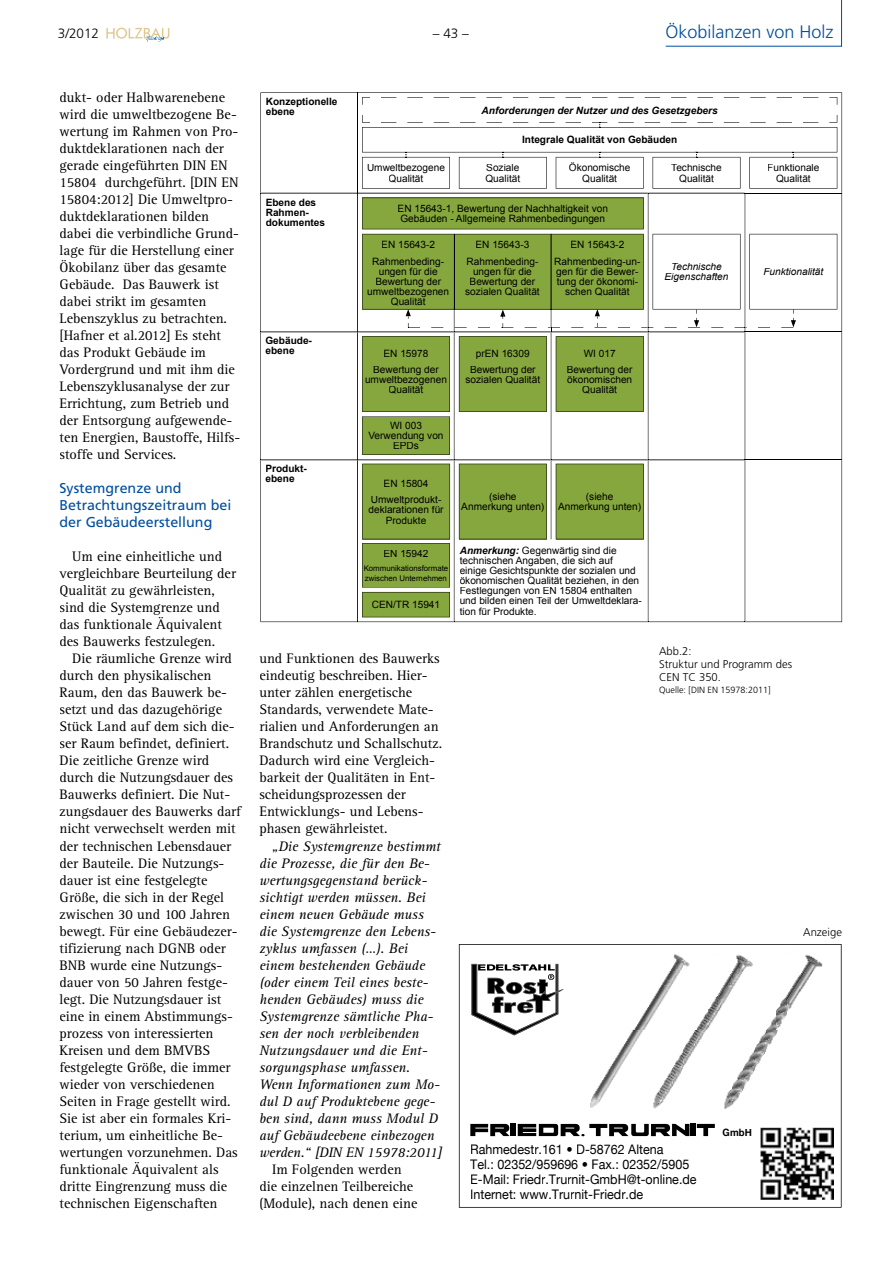
<style>
.page{position:relative;width:893px;height:1263px;background:#fff}
.page>*{position:absolute;margin:0;border:0;box-sizing:border-box;transform-origin:0 0}
.t1{font:300 18px "Frutiger";color:#004e9e}
.t2{font:14.25px/17px "Rotis Serif";color:#000}
.t3{font:italic 14.25px/17px "Rotis Serif";color:#000}
.t4{font:14.25px/17px "Frutiger";color:#004e9e}
.t5{font:300 13.5px "Frutiger";color:#000}
.t6{font:13.2px/15px "Helvetica Neue";color:#000;scale:.95 1}
.t7{font:300 11.25px/12.8px "Frutiger";color:#000}
.t8{font:700 10.2px "Helvetica Neue";color:#000;scale:.95 1}
.t9{font:10.05px/10.1px "Arial";color:#000;text-align:center}
.t10{font:700 10.05px/10.1px "Arial";color:#000}
.t11{font:italic 700 10.05px "Arial";color:#000}
.t12{font:italic 10.05px/10.1px "Arial";color:#000;text-align:center}
.t13{font:300 9px "Frutiger";color:#000}
.t14{font:7.8px/10.1px "Arial";color:#000}
.s1{font-weight:700;font-style:italic}
</style>
<div class="page">
<hr style="left:841px;top:0;width:1px;height:47px;background:#004e9e">
<hr style="left:666px;top:46px;width:175px;height:1px;background:#004e9e">
<svg style="left:106px;top:28px;width:63px;height:14px"></svg>
<svg style="left:459px;top:944px;width:383px;height:264px"></svg>
<svg style="left:260px;top:92px;width:582px;height:530px"></svg>
<hr style="left:261px;top:193px;width:96px;height:1px;background:#000">
<hr style="left:261px;top:331px;width:96px;height:1px;background:#000">
<hr style="left:261px;top:459px;width:96px;height:1px;background:#000">
<svg style="left:357px;top:93px;width:485px;height:529px"></svg>
<p class="t5" style="left:58px;top:26px;width:43px">3/2012</p>
<p class="t5" style="left:433px;top:26px;width:38px">– 43 –</p>
<p class="t1" style="left:665px;top:22px;width:170px">Ökobilanzen von Holz</p>
<p class="t2" style="left:60px;top:89px;width:182px">dukt- oder Halbwarenebene wird die umweltbezogene Be&shy;wertung im Rahmen von Pro&shy;duktdeklarationen nach der gerade eingeführten DIN EN<br>15804 durchgeführt. [DIN EN<br>15804:2012] Die Umweltpro&shy;duktdeklarationen bilden dabei die verbindliche Grund&shy;lage für die Herstellung einer<br>Ökobilanz über das gesamte<br>Gebäude. Das Bauwerk ist dabei strikt im gesamten<br>Lebenszyklus zu betrachten. [Hafner et al.2012] Es steht das Produkt Gebäude im<br>Vordergrund und mit ihm die<br>Lebenszyklusanalyse der zur<br>Errichtung, zum Betrieb und der Entsorgung aufgewende&shy;ten Energien, Baustoffe, Hilfs&shy;stoffe und Services.</p>
<p class="t4" style="left:60px;top:480px;width:173px">Systemgrenze und<br>Betrachtungszeitraum bei der Gebäudeerstellung</p>
<p class="t2" style="left:60px;top:548px;width:178px;text-indent:13px">Um eine einheitliche und vergleichbare Beurteilung der<br>Qualität zu gewährleisten, sind die Systemgrenze und das funktionale Äquivalent des Bauwerks festzulegen.</p>
<p class="t2" style="left:60px;top:651px;width:183px;text-indent:13px">Die räumliche Grenze wird durch den physikalischen<br>Raum, den das Bauwerk be&shy;setzt und das dazugehörige<br>Stück Land auf dem sich die&shy;ser Raum befindet, definiert.<br>Die zeitliche Grenze wird durch die Nutzungsdauer des<br>Bauwerks definiert. Die Nut&shy;zungsdauer des Bauwerks darf nicht verwechselt werden mit der technischen Lebensdauer der Bauteile. Die Nutzungs&shy;dauer ist eine festgelegte<br>Größe, die sich in der Regel zwischen 30 und 100 Jahren bewegt. Für eine Gebäudezer&shy;tifizierung nach DGNB oder<br>BNB wurde eine Nutzungs&shy;dauer von 50 Jahren festge&shy;legt. Die Nutzungsdauer ist eine in einem Abstimmungs&shy;prozess von interessierten<br>Kreisen und dem BMVBS festgelegte Größe, die immer wieder von verschiedenen<br>Seiten in Frage gestellt wird.<br>Sie ist aber ein formales Kri&shy;terium, um einheitliche Be&shy;wertungen vorzunehmen. Das funktionale Äquivalent als dritte Eingrenzung muss die technischen Eigenschaften</p>
<p class="t10" style="left:266px;top:97px;width:73px">Konzeptionelle ebene</p>
<p class="t10" style="left:266px;top:197px;width:61px">Ebene des<br>Rahmen&shy;dokumentes</p>
<p class="t10" style="left:265px;top:336px;width:48px">Gebäude&shy;ebene</p>
<p class="t10" style="left:265px;top:464px;width:43px">Produkt&shy;ebene</p>
<p class="t11" style="left:482px;top:103px;width:238px">Anforderungen der Nutzer und des Gesetzgebers</p>
<p class="t10" style="left:522px;top:135px;width:157px">Integrale Qualität von Gebäuden</p>
<p class="t9" style="left:367px;top:163px;width:79px">Umweltbezogene<br>Qualität</p>
<p class="t9" style="left:485px;top:163px;width:36px;text-align:left">Soziale<br>Qualität</p>
<p class="t9" style="left:569px;top:163px;width:63px">Ökonomische<br>Qualität</p>
<p class="t9" style="left:671px;top:163px;width:52px">Technische<br>Qualität</p>
<p class="t9" style="left:767px;top:163px;width:54px">Funktionale<br>Qualität</p>
<p class="t9" style="left:398px;top:204px;width:212px;text-align:left">EN 15643-1, Bewertung der Nachhaltigkeit von<br>Gebäuden - Allgemeine Rahmenbedingungen</p>
<p class="t9" style="left:372px;top:236px;width:73px;line-height:16.5px">EN 15643-2<br>Rahmenbeding-</p>
<p class="t9" style="left:367px;top:266px;width:83px">ungen für die<br>Bewertung der umweltbezogenen<br>Qualität</p>
<p class="t9" style="left:467px;top:236px;width:73px;line-height:16.5px">EN 15643-3<br>Rahmenbeding-</p>
<p class="t9" style="left:465px;top:266px;width:76px">ungen für die<br>Bewertung der sozialen Qualität</p>
<p class="t9" style="left:554px;top:236px;width:88px;line-height:16.5px">EN 15643-2<br>Rahmenbeding-un-</p>
<p class="t9" style="left:556px;top:266px;width:84px">gen für die Bewer&shy;tung der ökonomi&shy;schen Qualität</p>
<p class="t12" style="left:665px;top:262px;width:65px">Technische<br>Eigenschaften</p>
<p class="t12" style="left:763px;top:267px;width:62px">Funktionalität</p>
<p class="t9" style="left:373px;top:345px;width:67px;line-height:16.5px">EN 15978<br>Bewertung der</p>
<p class="t9" style="left:365px;top:375px;width:83px">umweltbezogenen<br>Qualität</p>
<p class="t9" style="left:368px;top:421px;width:77px">WI 003<br>Verwendung von<br>EPDs</p>
<p class="t9" style="left:371px;top:475px;width:72px;line-height:16.5px">EN 15804<br>Umweltprodukt-</p>
<p class="t9" style="left:368px;top:505px;width:77px">deklarationen für<br>Produkte</p>
<p class="t9" style="left:384px;top:549px;width:46px">EN 15942</p>
<p class="t14" style="left:364px;top:563px;width:86px">Kommunikationsformate zwischen Unternehmen</p>
<p class="t9" style="left:372px;top:600px;width:70px">CEN/TR 15941</p>
<p class="t9" style="left:470px;top:345px;width:67px;line-height:16.5px">prEN 16309<br>Bewertung der</p>
<p class="t9" style="left:465px;top:375px;width:76px">sozialen Qualität</p>
<p class="t9" style="left:567px;top:345px;width:67px;line-height:16.5px">WI 017<br>Bewertung der</p>
<p class="t9" style="left:567px;top:375px;width:67px">ökonomischen<br>Qualität</p>
<p class="t9" style="left:461px;top:492px;width:85px">(siehe<br>Anmerkung unten)</p>
<p class="t9" style="left:558px;top:492px;width:85px">(siehe<br>Anmerkung unten)</p>
<p class="t9" style="left:460px;top:545px;width:184px;text-align:left"><span class="s1">Anmerkung:</span> Gegenwärtig sind die technischen Angaben, die sich auf einige Gesichtspunkte der sozialen und ökonomischen Qualität beziehen, in den Festlegungen von EN 15804 enthalten und bilden einen Teil der Umweltdeklara&shy;tion für Produkte.</p>
<p class="t2" style="left:259px;top:651px;width:184px">und Funktionen des Bauwerks eindeutig beschreiben. Hier&shy;unter zählen energetische<br>Standards, verwendete Mate&shy;rialien und Anforderungen an<br>Brandschutz und Schallschutz.<br>Dadurch wird eine Vergleich&shy;barkeit der Qualitäten in Ent&shy;scheidungsprozessen der<br>Entwicklungs- und Lebens&shy;phasen gewährleistet.</p>
<p class="t3" style="left:259px;top:838px;width:184px;text-indent:13px">„Die Systemgrenze bestimmt die Prozesse, die für den Be&shy;wertungsgegenstand berück&shy;sichtigt werden müssen. Bei einem neuen Gebäude muss die Systemgrenze den Lebens&shy;zyklus umfassen (…). Bei einem bestehenden Gebäude (oder einem Teil eines beste&shy;henden Gebäudes) muss die<br>Systemgrenze sämtliche Pha&shy;sen der noch verbleibenden<br>Nutzungsdauer und die Ent&shy;sorgungsphase umfassen.<br>Wenn Informationen zum Mo&shy;dul D auf Produktebene gege&shy;ben sind, dann muss Modul D auf Gebäudeebene einbezogen werden.“ [DIN EN 15978:2011]</p>
<p class="t2" style="left:259px;top:1161px;width:159px;text-align:center">Im Folgenden werden<br>die einzelnen Teilbereiche (Module), nach denen eine</p>
<p class="t7" style="left:659px;top:645px;width:134px">Abb.2:<br>Struktur und Programm des<br>CEN TC 350.</p>
<p class="t13" style="left:659px;top:685px;width:113px">Quelle: [DIN EN 15978:2011]</p>
<p class="t7" style="left:803px;top:925px;width:40px">Anzeige</p>
<p class="t6" style="left:470px;top:1141px;width:240px">Rahmedestr.161 • D-58762 Altena<br>Tel.: 02352/959696 • Fax.: 02352/5905<br>E-Mail: Friedr.Trurnit-GmbH@t-online.de Internet: www.Trurnit-Friedr.de</p>
<p class="t8" style="left:723px;top:1123px;width:32px">GmbH</p>
</div>
